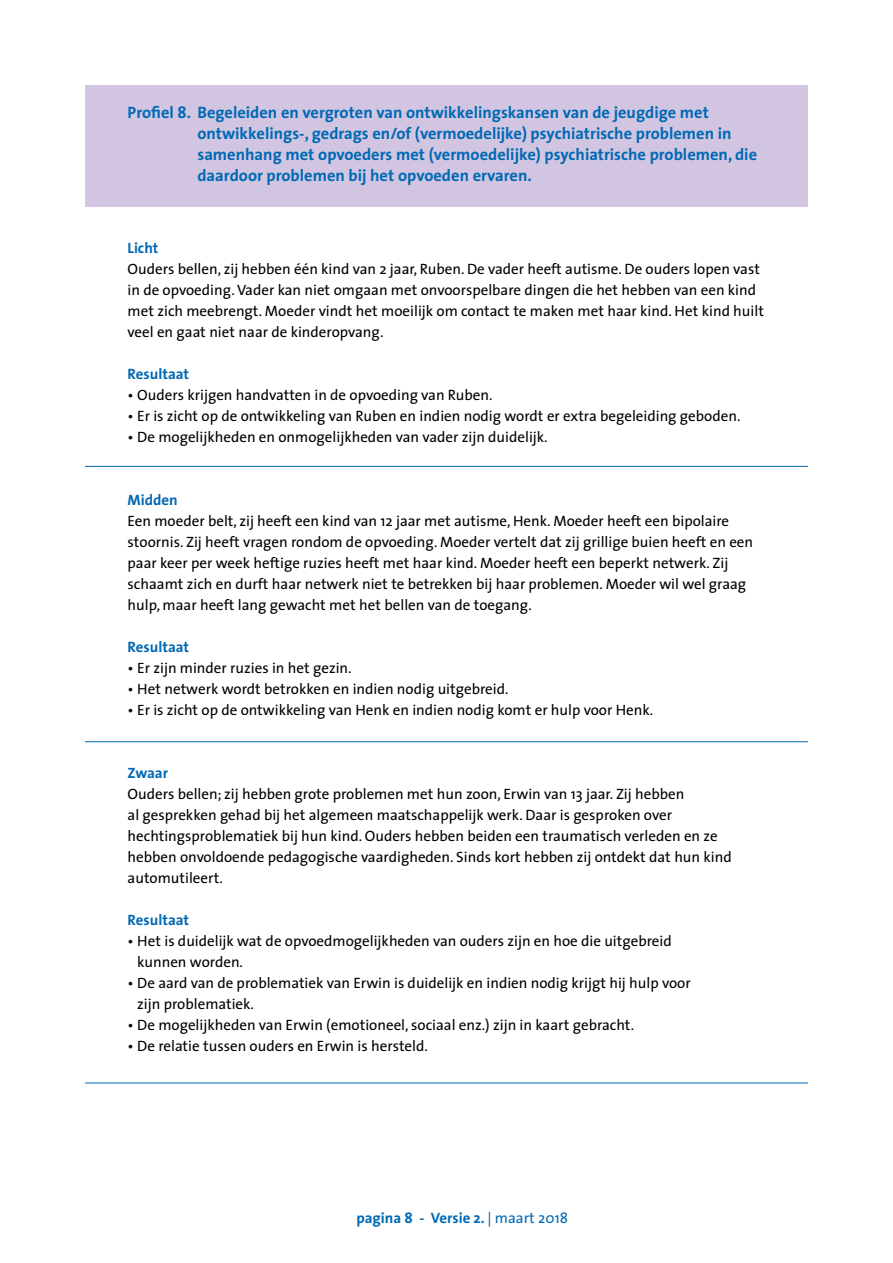
<style>
.page{position:relative;width:893px;height:1263px;background:#fff}
.page>*{position:absolute;margin:0;border:0;box-sizing:border-box;transform-origin:0 0}
.t1{font:700 16.5px/21px "The Sans";color:#0069b4}
.t2{font:15px/21px "The Sans";color:#000}
.t3{font:700 15px "The Sans";color:#0069b4}
.s1{font-weight:400}
</style>
<div class="page">
<div style="left:85px;top:85px;width:723px;height:122px;background:#d2c5e2"></div>
<hr style="left:85px;top:466px;width:723px;height:1px;background:#0069b4">
<hr style="left:85px;top:741px;width:723px;height:1px;background:#0069b4">
<hr style="left:85px;top:1082px;width:723px;height:1px;background:#0069b4">
<p class="t1" style="left:197px;top:101px;width:561px;text-indent:-70px">Profiel 8. Begeleiden en vergroten van ontwikkelingskansen van de jeugdige met ontwikkelings-, gedrags en/of (vermoedelijke) psychiatrische problemen in samenhang met opvoeders met (vermoedelijke) psychiatrische problemen, die daardoor problemen bij het opvoeden ervaren.</p>
<p class="t3" style="left:128px;top:235px;width:32px">Licht</p>
<p class="t2" style="left:128px;top:258px;width:638px">Ouders bellen, zij hebben één kind van 2 jaar, Ruben. De vader heeft autisme. De ouders lopen vast in de opvoeding. Vader kan niet omgaan met onvoorspelbare dingen die het hebben van een kind met zich meebrengt. Moeder vindt het moeilijk om contact te maken met haar kind. Het kind huilt veel en gaat niet naar de kinderopvang.</p>
<p class="t3" style="left:128px;top:361px;width:63px">Resultaat</p>
<p class="t2" style="left:128px;top:384px;width:366px">• Ouders krijgen handvatten in de opvoeding van Ruben.</p>
<p class="t2" style="left:128px;top:405px;width:614px">• Er is zicht op de ontwikkeling van Ruben en indien nodig wordt er extra begeleiding geboden.</p>
<p class="t2" style="left:128px;top:426px;width:422px">• De mogelijkheden en onmogelijkheden van vader zijn duidelijk.</p>
<p class="t3" style="left:128px;top:487px;width:52px">Midden</p>
<p class="t2" style="left:128px;top:510px;width:627px">Een moeder belt, zij heeft een kind van 12 jaar met autisme, Henk. Moeder heeft een bipolaire stoornis. Zij heeft vragen rondom de opvoeding. Moeder vertelt dat zij grillige buien heeft en een paar keer per week heftige ruzies heeft met haar kind. Moeder heeft een beperkt netwerk. Zij schaamt zich en durft haar netwerk niet te betrekken bij haar problemen. Moeder wil wel graag hulp, maar heeft lang gewacht met het bellen van de toegang.</p>
<p class="t3" style="left:128px;top:634px;width:63px">Resultaat</p>
<p class="t2" style="left:128px;top:657px;width:226px">• Er zijn minder ruzies in het gezin.</p>
<p class="t2" style="left:128px;top:678px;width:382px">• Het netwerk wordt betrokken en indien nodig uitgebreid.</p>
<p class="t2" style="left:128px;top:699px;width:527px">• Er is zicht op de ontwikkeling van Henk en indien nodig komt er hulp voor Henk.</p>
<p class="t3" style="left:128px;top:760px;width:42px">Zwaar</p>
<p class="t2" style="left:128px;top:783px;width:606px">Ouders bellen; zij hebben grote problemen met hun zoon, Erwin van 13 jaar. Zij hebben<br>al gesprekken gehad bij het algemeen maatschappelijk werk. Daar is gesproken over hechtingsproblematiek bij hun kind. Ouders hebben beiden een traumatisch verleden en ze hebben onvoldoende pedagogische vaardigheden. Sinds kort hebben zij ontdekt dat hun kind automutileert.</p>
<p class="t3" style="left:128px;top:907px;width:63px">Resultaat</p>
<p class="t2" style="left:137px;top:930px;width:536px;text-indent:-10px">• Het is duidelijk wat de opvoedmogelijkheden van ouders zijn en hoe die uitgebreid kunnen worden.</p>
<p class="t2" style="left:137px;top:972px;width:555px;text-indent:-10px">• De aard van de problematiek van Erwin is duidelijk en indien nodig krijgt hij hulp voor zijn problematiek.</p>
<p class="t2" style="left:128px;top:1014px;width:508px">• De mogelijkheden van Erwin (emotioneel, sociaal enz.) zijn in kaart gebracht.</p>
<p class="t2" style="left:128px;top:1035px;width:302px">• De relatie tussen ouders en Erwin is hersteld.</p>
<p class="t3" style="left:356px;top:1205px;width:213px">pagina 8 - Versie 2. <span class="s1">| maart 2018</span></p>
</div>
